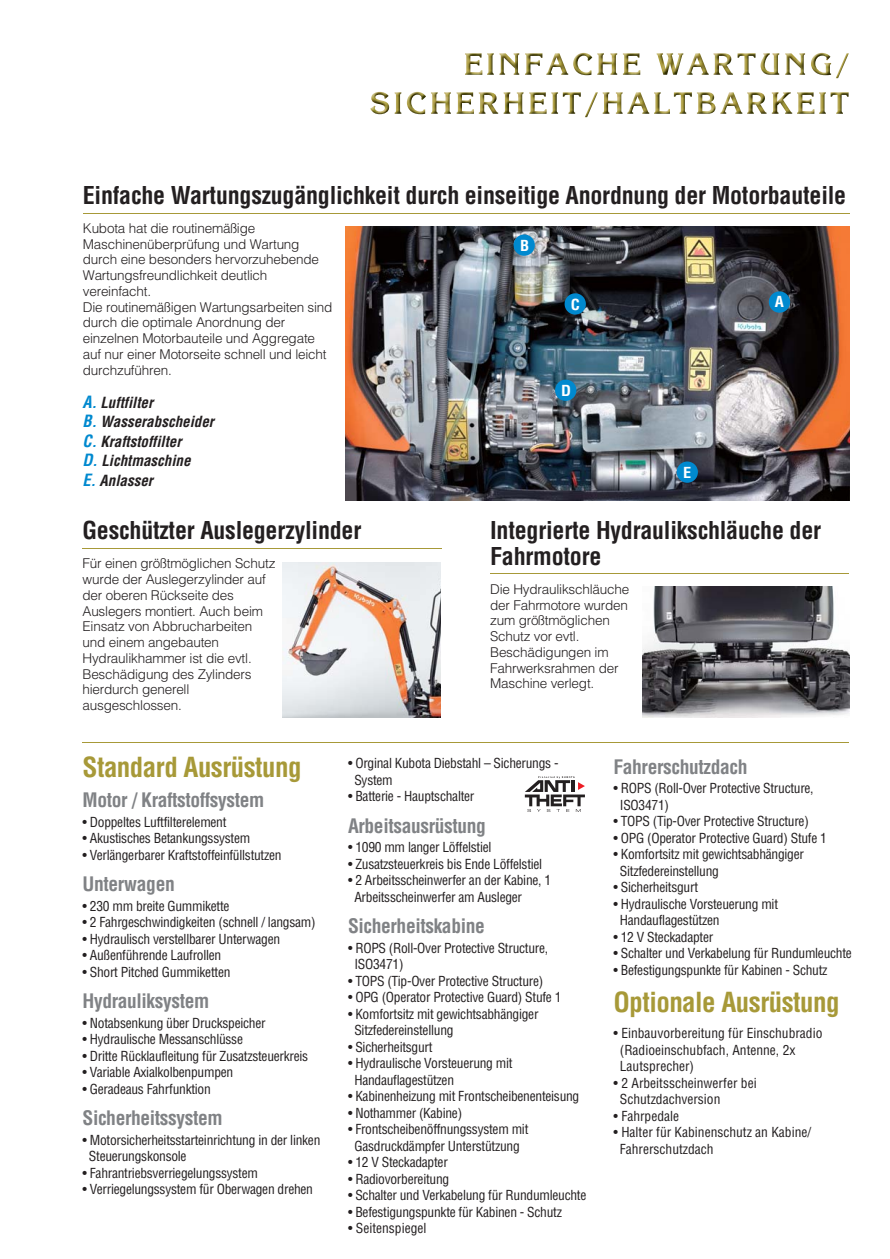
<style>
.page{position:relative;width:890px;height:1259px;background:#fff}
.page>*{position:absolute;margin:0;border:0;box-sizing:border-box;transform-origin:0 0}
.t1{font:700 condensed 27px "Helvetica";letter-spacing:-.02em;color:#a79938}
.t2{font:700 condensed 24px/25.5px "Helvetica";letter-spacing:-.01em;color:#231f20}
.t3{font:700 condensed 19.5px "Helvetica";letter-spacing:-.02em;color:#808285}
.t4{font:italic 700 condensed 15px/19.5px "Helvetica";color:#231f20}
.t5{font:700 condensed 14.85px "Helvetica";color:#fff;scale:1.1 1}
.t6{font:condensed 13.5px/16.5px "Helvetica";letter-spacing:-.02em;color:#231f20}
.t7{font:300 13.5px/15.8px "Helvetica";letter-spacing:-.015em;color:#231f20}
.t8{font:condensed 13.5px/16.5px "Helvetica";color:#231f20}
.s1{font-size:16.5px;color:#0089cf}
.s2{color:#0089cf}
</style>
<div class="page">
<hr style="left:82px;top:742px;width:767px;height:1px;background:#a79938">
<svg style="left:524px;top:776px;width:61px;height:36px"></svg>
<hr style="left:83px;top:213px;width:766px;height:1px;background:#a79938">
<hr style="left:82px;top:548px;width:360px;height:1px;background:#a79938">
<hr style="left:490px;top:573px;width:358px;height:1px;background:#a79938">
<img style="left:345px;top:227px;width:504px;height:273px">
<div style="left:768px;top:291px;width:22px;height:22px;background:#0089cf;border-radius:50%"></div>
<div style="left:564px;top:293px;width:21px;height:22px;background:#0089cf;border-radius:50%"></div>
<div style="left:555px;top:380px;width:21px;height:21px;background:#0089cf;border-radius:50%"></div>
<div style="left:676px;top:461px;width:21px;height:22px;background:#0089cf;border-radius:50%"></div>
<div style="left:513px;top:234px;width:22px;height:22px;background:#0089cf;border-radius:50%"></div>
<img style="left:642px;top:587px;width:207px;height:131px">
<img style="left:283px;top:562px;width:157px;height:156px">
<img style="left:836px;top:53px;width:12px;height:25px">
<img style="left:811px;top:53px;width:20px;height:22px">
<img style="left:573px;top:53px;width:19px;height:22px">
<img style="left:785px;top:53px;width:20px;height:22px">
<img style="left:760px;top:53px;width:19px;height:22px">
<img style="left:737px;top:53px;width:18px;height:22px">
<img style="left:713px;top:53px;width:19px;height:22px">
<img style="left:686px;top:53px;width:22px;height:22px">
<img style="left:656px;top:53px;width:27px;height:22px">
<img style="left:622px;top:53px;width:18px;height:22px">
<img style="left:597px;top:53px;width:20px;height:22px">
<img style="left:546px;top:53px;width:22px;height:22px">
<img style="left:525px;top:53px;width:17px;height:22px">
<img style="left:499px;top:53px;width:20px;height:22px">
<img style="left:487px;top:53px;width:7px;height:22px">
<img style="left:465px;top:53px;width:17px;height:22px">
<img style="left:585px;top:92px;width:12px;height:25px">
<img style="left:407px;top:92px;width:19px;height:22px">
<img style="left:370px;top:92px;width:19px;height:22px">
<img style="left:830px;top:92px;width:18px;height:22px">
<img style="left:819px;top:92px;width:6px;height:22px">
<img style="left:797px;top:92px;width:17px;height:22px">
<img style="left:771px;top:92px;width:21px;height:22px">
<img style="left:747px;top:92px;width:19px;height:22px">
<img style="left:720px;top:92px;width:22px;height:22px">
<img style="left:696px;top:92px;width:19px;height:22px">
<img style="left:673px;top:92px;width:18px;height:22px">
<img style="left:654px;top:92px;width:16px;height:22px">
<img style="left:627px;top:92px;width:22px;height:22px">
<img style="left:602px;top:92px;width:20px;height:22px">
<img style="left:562px;top:92px;width:18px;height:22px">
<img style="left:551px;top:92px;width:7px;height:22px">
<img style="left:529px;top:92px;width:17px;height:22px">
<img style="left:503px;top:92px;width:20px;height:22px">
<img style="left:478px;top:92px;width:20px;height:22px">
<img style="left:456px;top:92px;width:18px;height:22px">
<img style="left:431px;top:92px;width:20px;height:22px">
<img style="left:394px;top:92px;width:7px;height:22px">
<h2 class="t2" style="left:83px;top:184px;width:764px">Einfache Wartungszugänglichkeit durch einseitige Anordnung der Motorbauteile</h2>
<p class="t7" style="left:83px;top:222px;width:251px">Kubota hat die routinemäßige Maschinenüberprüfung und Wartung durch eine besonders hervorzuhebende Wartungsfreundlichkeit deutlich vereinfacht.<br>Die routinemäßigen Wartungsarbeiten sind durch die optimale Anordnung der einzelnen Motorbauteile und Aggregate auf nur einer Motorseite schnell und leicht durchzuführen.</p>
<p class="t4" style="left:83px;top:394px;width:133px"><span class="s1">A</span><span class="s2">.</span> Luftfilter<br><span class="s1">B</span><span class="s2">.</span> Wasserabscheider<br><span class="s1">C</span><span class="s2">.</span> Kraftstoffilter<br><span class="s1">D</span><span class="s2">.</span> Lichtmaschine<br><span class="s1">E</span><span class="s2">.</span> Anlasser</p>
<p class="t5" style="left:520px;top:240px;width:10px">B</p>
<p class="t5" style="left:570px;top:299px;width:10px">C</p>
<p class="t5" style="left:774px;top:296px;width:10px">A</p>
<p class="t5" style="left:561px;top:385px;width:11px">D</p>
<p class="t5" style="left:683px;top:467px;width:9px">E</p>
<h2 class="t2" style="left:82px;top:520px;width:280px">Geschützter Auslegerzylinder</h2>
<p class="t7" style="left:82px;top:557px;width:194px">Für einen größtmöglichen Schutz wurde der Auslegerzylinder auf der oberen Rückseite des<br>Auslegers montiert. Auch beim<br>Einsatz von Abbrucharbeiten und einem angebauten<br>Hydraulikhammer ist die evtl.<br>Beschädigung des Zylinders hierdurch generell ausgeschlossen.</p>
<h2 class="t2" style="left:490px;top:520px;width:332px">Integrierte Hydraulikschläuche der<br>Fahrmotore</h2>
<p class="t7" style="left:490px;top:582px;width:141px">Die Hydraulikschläuche der Fahrmotore wurden zum größtmöglichen<br>Schutz vor evtl.<br>Beschädigungen im<br>Fahrwerksrahmen der<br>Maschine verlegt.</p>
<h1 class="t1" style="left:83px;top:757px;width:221px">Standard Ausrüstung</h1>
<h3 class="t3" style="left:83px;top:792px;width:183px">Motor / Kraftstoffsystem</h3>
<p class="t6" style="left:83px;top:815px;width:145px">• Doppeltes Luftfilterelement</p>
<p class="t6" style="left:83px;top:831px;width:169px">• Akustisches Betankungssystem</p>
<p class="t6" style="left:83px;top:848px;width:200px">• Verlängerbarer Kraftstoffeinfüllstutzen</p>
<h3 class="t3" style="left:83px;top:876px;width:94px">Unterwagen</h3>
<p class="t6" style="left:83px;top:899px;width:148px">• 230 mm breite Gummikette</p>
<p class="t6" style="left:83px;top:915px;width:234px">• 2 Fahrgeschwindigkeiten (schnell / langsam)</p>
<p class="t6" style="left:83px;top:932px;width:199px">• Hydraulisch verstellbarer Unterwagen</p>
<p class="t6" style="left:83px;top:948px;width:140px">• Außenführende Laufrollen</p>
<p class="t6" style="left:83px;top:965px;width:149px">• Short Pitched Gummiketten</p>
<h3 class="t3" style="left:83px;top:993px;width:128px">Hydrauliksystem</h3>
<p class="t6" style="left:83px;top:1016px;width:184px">• Notabsenkung über Druckspeicher</p>
<p class="t6" style="left:83px;top:1032px;width:162px">• Hydraulische Messanschlüsse</p>
<p class="t6" style="left:83px;top:1049px;width:227px">• Dritte Rücklaufleitung für Zusatzsteuerkreis</p>
<p class="t6" style="left:83px;top:1065px;width:152px">• Variable Axialkolbenpumpen</p>
<p class="t6" style="left:83px;top:1082px;width:130px">• Geradeaus Fahrfunktion</p>
<h3 class="t3" style="left:83px;top:1110px;width:141px">Sicherheitssystem</h3>
<p class="t6" style="left:89px;top:1133px;width:233px;text-indent:-6px">• Motorsicherheitsstarteinrichtung in der linken<br>Steuerungskonsole</p>
<p class="t6" style="left:83px;top:1166px;width:177px">• Fahrantriebsverriegelungssystem</p>
<p class="t6" style="left:83px;top:1182px;width:232px">• Verriegelungssystem für Oberwagen drehen</p>
<p class="t6" style="left:354px;top:756px;width:206px;text-indent:-6px">• Orginal Kubota Diebstahl – Sicherungs -<br>System</p>
<p class="t6" style="left:348px;top:789px;width:128px">• Batterie - Hauptschalter</p>
<h3 class="t3" style="left:348px;top:818px;width:139px">Arbeitsausrüstung</h3>
<p class="t6" style="left:348px;top:840px;width:145px">• 1090 mm langer Löffelstiel</p>
<p class="t6" style="left:348px;top:857px;width:196px">• Zusatzsteuerkreis bis Ende Löffelstiel</p>
<p class="t6" style="left:354px;top:873px;width:198px;text-indent:-6px">• 2 Arbeitsscheinwerfer an der Kabine, 1<br>Arbeitsscheinwerfer am Ausleger</p>
<h3 class="t3" style="left:348px;top:919px;width:138px">Sicherheitskabine</h3>
<p class="t6" style="left:354px;top:941px;width:195px;text-indent:-6px">• ROPS (Roll-Over Protective Structure,<br>ISO3471)</p>
<p class="t6" style="left:348px;top:974px;width:197px">• TOPS (Tip-Over Protective Structure)</p>
<p class="t6" style="left:348px;top:990px;width:215px">• OPG (Operator Protective Guard) Stufe 1</p>
<p class="t6" style="left:354px;top:1007px;width:186px;text-indent:-6px">• Komfortsitz mit gewichtsabhängiger<br>Sitzfedereinstellung</p>
<p class="t6" style="left:348px;top:1040px;width:86px">• Sicherheitsgurt</p>
<p class="t6" style="left:354px;top:1056px;width:160px;text-indent:-6px">• Hydraulische Vorsteuerung mit<br>Handauflagestützen</p>
<p class="t6" style="left:348px;top:1089px;width:233px">• Kabinenheizung mit Frontscheibenenteisung</p>
<p class="t6" style="left:348px;top:1106px;width:116px">• Nothammer (Kabine)</p>
<p class="t6" style="left:348px;top:1122px;width:182px;text-align:center">• Frontscheibenöffnungssystem mit<br>Gasdruckdämpfer Unterstützung</p>
<p class="t6" style="left:348px;top:1155px;width:101px">• 12 V Steckadapter</p>
<p class="t6" style="left:348px;top:1172px;width:103px">• Radiovorbereitung</p>
<p class="t6" style="left:348px;top:1188px;width:240px">• Schalter und Verkabelung für Rundumleuchte</p>
<p class="t6" style="left:348px;top:1205px;width:215px">• Befestigungspunkte für Kabinen - Schutz</p>
<p class="t8" style="left:348px;top:1220px;width:80px">• Seitenspiegel</p>
<h3 class="t3" style="left:613px;top:759px;width:135px">Fahrerschutzdach</h3>
<p class="t6" style="left:619px;top:781px;width:195px;text-indent:-6px">• ROPS (Roll-Over Protective Structure,<br>ISO3471)</p>
<p class="t6" style="left:613px;top:814px;width:197px">• TOPS (Tip-Over Protective Structure)</p>
<p class="t6" style="left:613px;top:830px;width:215px">• OPG (Operator Protective Guard) Stufe 1</p>
<p class="t6" style="left:619px;top:847px;width:186px;text-indent:-6px">• Komfortsitz mit gewichtsabhängiger<br>Sitzfedereinstellung</p>
<p class="t6" style="left:613px;top:880px;width:86px">• Sicherheitsgurt</p>
<p class="t6" style="left:619px;top:896px;width:160px;text-indent:-6px">• Hydraulische Vorsteuerung mit<br>Handauflagestützen</p>
<p class="t6" style="left:613px;top:929px;width:101px">• 12 V Steckadapter</p>
<p class="t6" style="left:613px;top:946px;width:240px">• Schalter und Verkabelung für Rundumleuchte</p>
<p class="t6" style="left:613px;top:962px;width:215px">• Befestigungspunkte für Kabinen - Schutz</p>
<h1 class="t1" style="left:613px;top:992px;width:227px">Optionale Ausrüstung</h1>
<p class="t8" style="left:619px;top:1026px;width:204px;text-indent:-6px">• Einbauvorbereitung für Einschubradio (Radioeinschubfach, Antenne, 2x<br>Lautsprecher)</p>
<p class="t8" style="left:619px;top:1076px;width:138px;text-indent:-6px">• 2 Arbeitsscheinwerfer bei<br>Schutzdachversion</p>
<p class="t8" style="left:613px;top:1109px;width:67px">• Fahrpedale</p>
<p class="t8" style="left:619px;top:1125px;width:193px;text-indent:-6px">• Halter für Kabinenschutz an Kabine/<br>Fahrerschutzdach</p>
</div>
